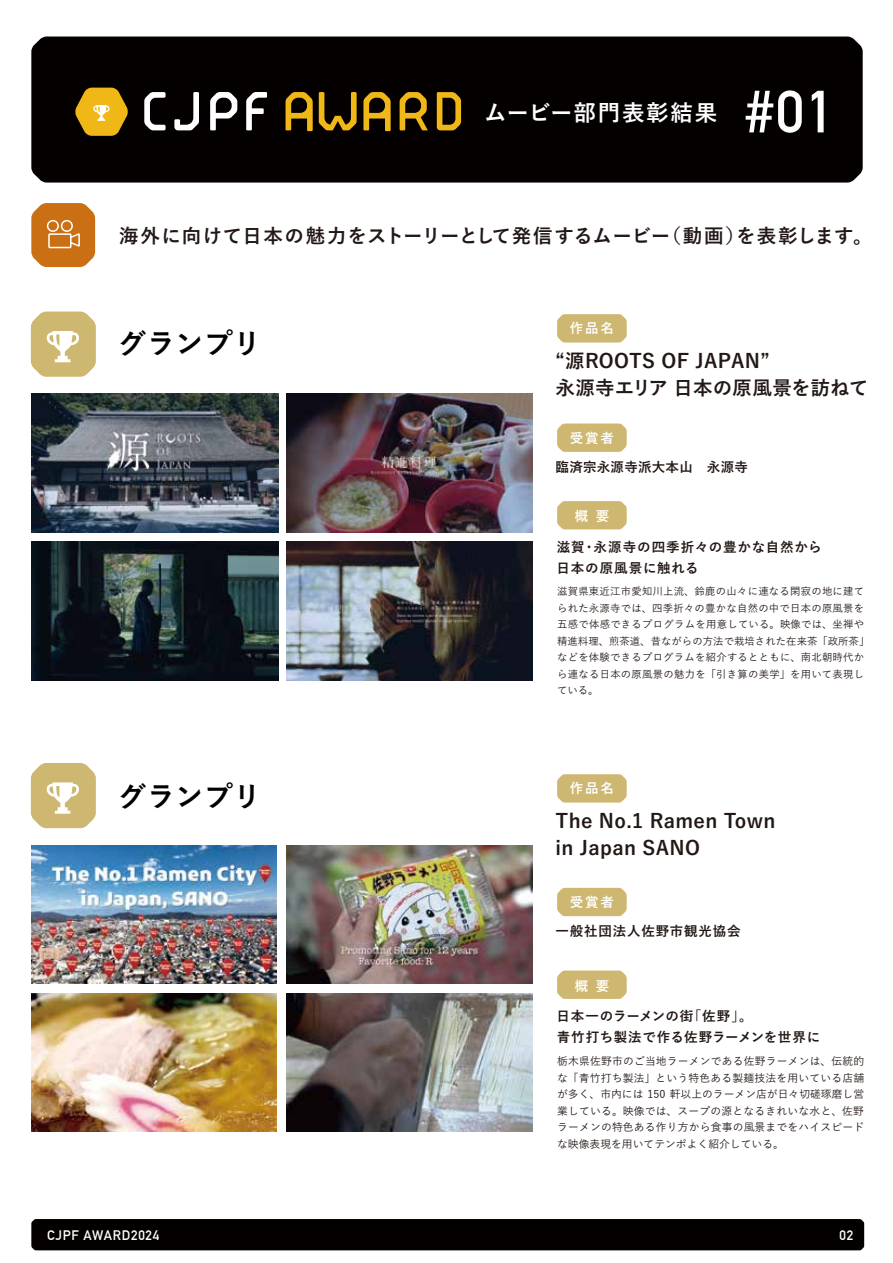
<style>
.page{position:relative;width:893px;height:1263px;background:#fff}
.page>*{position:absolute;margin:0;border:0;box-sizing:border-box;transform-origin:0 0}
.t1{font:700 58.5px "DIN Alternate";color:#fff}
.t2{font:700 28.5px "Yu Go";letter-spacing:.01em;color:#040000}
.t3{font:700 22.5px "Yu Go";letter-spacing:.08em;color:#fff}
.t4{font:700 19.5px/27px "Yu Go";letter-spacing:.02em;color:#221815}
.t5{font:700 13.5px/21px "Yu Go";letter-spacing:.06em;color:#221815}
.t6{font:700 13.5px/21px "Yu Go";letter-spacing:.035em;color:#221815}
.t7{font:700 13.5px "Yu Go";letter-spacing:.14em;color:#fff}
.t8{font:700 13.5px "DIN Alternate";letter-spacing:.06em;color:#fff}
.t9{font:700 13.5px "Yu Go";letter-spacing:.02em;color:#221815}
.t10{font:500 10.8px/16.5px "Yu Go";letter-spacing:.015em;color:#221815;text-align:justify}
.t11{font:500 10.35px/16.5px "Yu Go";letter-spacing:.025em;color:#221815}
</style>
<div class="page">
<img style="left:31px;top:845px;width:246px;height:138px">
<img style="left:287px;top:845px;width:245px;height:138px">
<img style="left:287px;top:993px;width:245px;height:138px">
<img style="left:31px;top:993px;width:246px;height:138px">
<img style="left:286px;top:541px;width:247px;height:139px">
<img style="left:32px;top:541px;width:246px;height:139px">
<img style="left:286px;top:394px;width:247px;height:138px">
<img style="left:32px;top:394px;width:246px;height:138px">
<div style="left:31px;top:37px;width:832px;height:146px;background:#040000"></div>
<div style="left:31px;top:1219px;width:833px;height:31px;background:#040000"></div>
<svg style="left:144px;top:92px;width:22px;height:38px"></svg>
<svg style="left:174px;top:92px;width:25px;height:38px"></svg>
<svg style="left:210px;top:92px;width:27px;height:38px"></svg>
<svg style="left:246px;top:92px;width:21px;height:38px"></svg>
<svg style="left:75px;top:88px;width:53px;height:48px;background:#be941d"></svg>
<svg style="left:319px;top:92px;width:38px;height:38px"></svg>
<svg style="left:400px;top:92px;width:28px;height:38px"></svg>
<svg style="left:437px;top:92px;width:24px;height:38px"></svg>
<svg style="left:286px;top:92px;width:27px;height:39px"></svg>
<svg style="left:363px;top:92px;width:28px;height:39px"></svg>
<svg style="left:31px;top:203px;width:64px;height:64px;background:#d18133"></svg>
<svg style="left:557px;top:314px;width:70px;height:28px;background:#d0ba76"></svg>
<svg style="left:31px;top:312px;width:65px;height:65px"></svg>
<svg style="left:557px;top:423px;width:70px;height:29px;background:#d1bb79"></svg>
<svg style="left:557px;top:501px;width:70px;height:28px;background:#d0ba76"></svg>
<svg style="left:557px;top:774px;width:70px;height:28px;background:#d0ba76"></svg>
<div style="left:557px;top:888px;width:70px;height:28px;background:#ceb770"></div>
<svg style="left:31px;top:763px;width:65px;height:65px"></svg>
<svg style="left:557px;top:970px;width:70px;height:29px;background:#d1bb79"></svg>
<h3 class="t3" style="left:484px;top:100px;width:235px">ムービー部門表彰結果</h3>
<h1 class="t1" style="left:745px;top:67px;width:90px">#01</h1>
<h3 class="t4" style="left:119px;top:222px;width:755px">海外に向けて日本の魅力をストーリーとして発信するムービー（動画）を表彰します。</h3>
<h2 class="t2" style="left:118px;top:328px;width:145px">グランプリ</h2>
<h2 class="t2" style="left:118px;top:781px;width:145px">グランプリ</h2>
<h3 class="t7" style="left:570px;top:321px;width:46px">作品名</h3>
<h3 class="t4" style="left:556px;top:347px;width:314px">“源ROOTS OF JAPAN”<br>永源寺エリア 日本の原風景を訪ねて</h3>
<h3 class="t7" style="left:570px;top:430px;width:46px">受賞者</h3>
<h3 class="t9" style="left:556px;top:459px;width:194px">臨済宗永源寺派大本山　永源寺</h3>
<h3 class="t7" style="left:575px;top:508px;width:36px">概 要</h3>
<h3 class="t5" style="left:556px;top:537px;width:267px">滋賀・永源寺の四季折々の豊かな自然から日本の原風景に触れる</h3>
<p class="t11" style="left:557px;top:582px;width:314px">滋賀県東近江市愛知川上流、鈴鹿の山々に連なる閑寂の地に建てられた永源寺では、四季折々の豊かな自然の中で日本の原風景を五感で体感できるプログラムを用意している。映像では、坐禅や精進料理、煎茶道、昔ながらの方法で栽培された在来茶「政所茶」などを体験できるプログラムを紹介するとともに、南北朝時代から連なる日本の原風景の魅力を「引き算の美学」を用いて表現している。</p>
<h3 class="t7" style="left:570px;top:781px;width:46px">作品名</h3>
<h3 class="t4" style="left:556px;top:807px;width:222px">The No.1 Ramen Town in Japan SANO</h3>
<h3 class="t7" style="left:570px;top:894px;width:46px">受賞者</h3>
<h3 class="t5" style="left:556px;top:921px;width:187px">一般社団法人佐野市観光協会</h3>
<h3 class="t7" style="left:575px;top:978px;width:36px">概 要</h3>
<h3 class="t6" style="left:556px;top:1006px;width:265px">日本一のラーメンの街「佐野」。<br>青竹打ち製法で作る佐野ラーメンを世界に</h3>
<p class="t10" style="left:557px;top:1051px;width:309px">栃木県佐野市のご当地ラーメンである佐野ラーメンは、伝統的な「青竹打ち製法」という特色ある製麺技法を用いている店舗が多く、市内には 150 軒以上のラーメン店が日々切磋琢磨し営業している。映像では、スープの源となるきれいな水と、佐野ラーメンの特色ある作り方から食事の風景までをハイスピードな映像表現を用いてテンポよく紹介している。</p>
<h3 class="t8" style="left:47px;top:1224px;width:114px">CJPF AWARD2024</h3>
<h3 class="t8" style="left:840px;top:1224px;width:15px">02</h3>
</div>
